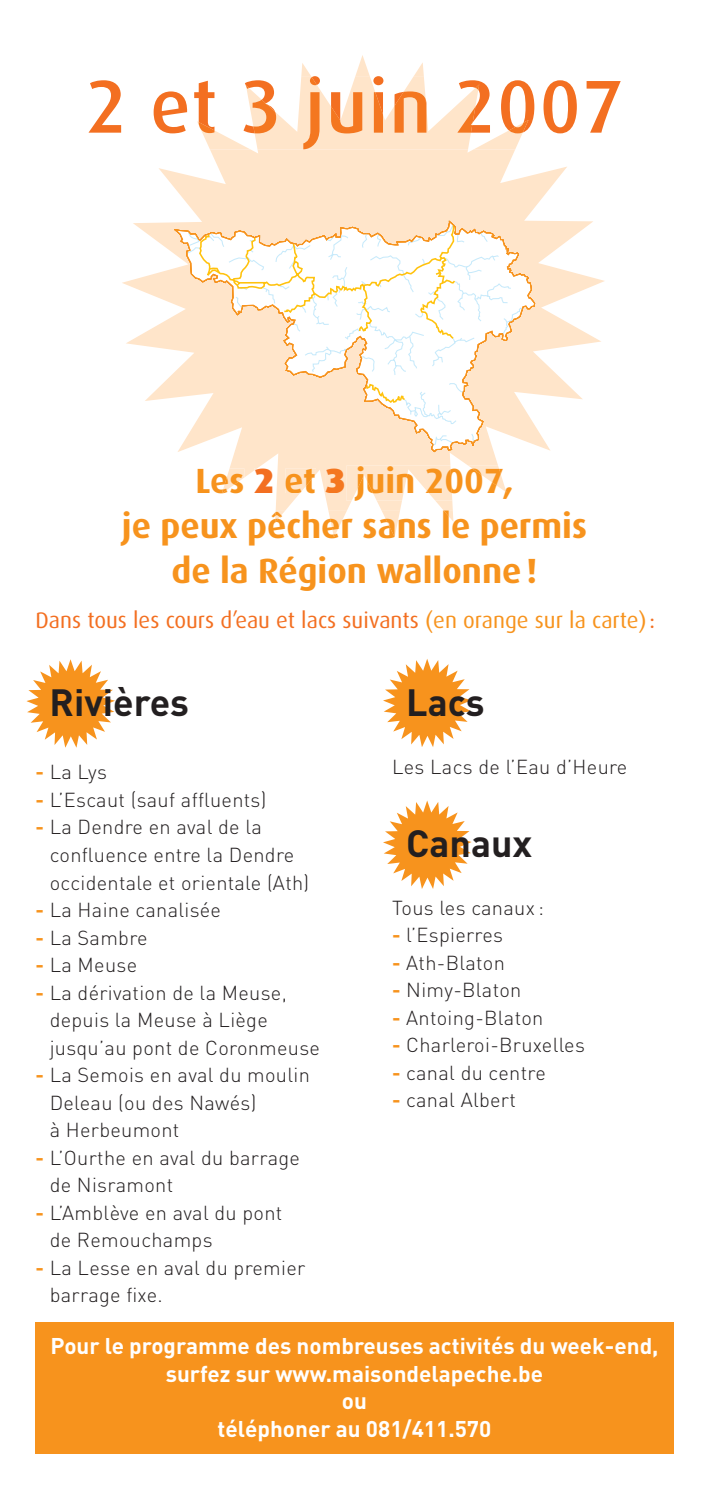
<style>
.page{position:relative;width:709px;height:1489px;background:#fff}
.page>*{position:absolute;margin:0;border:0;box-sizing:border-box;transform-origin:0 0}
.t1{font:500 75px "Dax";letter-spacing:.02em;color:#f47720}
.t2{font:700 37.5px "DIN";color:#231f20}
.t3{font:700 35px/45px "Dax";color:#f7931d;text-align:center}
.t4{font:700 22.5px/27.5px "DIN";color:#fff;text-align:center}
.t5{font:22.5px "Dax";color:#f36f21}
.t6{font:300 20px/27.5px "DIN";letter-spacing:.015em;color:#231f20}
.s1{color:#f36f21}
.s2{font-weight:900;color:#f47720}
.s3{color:#f7931d}
.s4{font-weight:700;color:#f7931d}
</style>
<div class="page">
<svg style="left:122px;top:55px;width:483px;height:455px"></svg>
<svg style="left:197px;top:76px;width:331px;height:73px"></svg>
<svg style="left:222px;top:468px;width:22px;height:25px"></svg>
<svg style="left:285px;top:468px;width:31px;height:25px"></svg>
<div style="left:326px;top:468px;width:18px;height:25px;background:#ffe5ca"></div>
<svg style="left:346px;top:466px;width:160px;height:34px;fill:#ffe5ca"></svg>
<svg style="left:275px;top:510px;width:178px;height:27px"></svg>
<div style="left:186px;top:207px;width:337px;height:14px;background:#ffe5ca"></div>
<svg style="left:174px;top:221px;width:361px;height:231px"></svg>
<svg style="left:26px;top:659px;width:89px;height:88px"></svg>
<svg style="left:383px;top:659px;width:88px;height:88px"></svg>
<svg style="left:383px;top:800px;width:88px;height:89px"></svg>
<div style="left:35px;top:1321px;width:638px;height:132px;background:#f7931d"></div>
<h1 class="t1" style="left:86px;top:70px;width:538px"><span class="s1">2 e</span>t 3 juin 20<span class="s1">07</span></h1>
<h3 class="t3" style="left:122px;top:459px;width:466px">Les <span class="s2">2</span> et <span class="s2">3</span> juin 2007,<br>je peux pêcher sans le permis de la Région wallonne !</h3>
<p class="t5" style="left:35px;top:609px;width:621px">Dans tous les cours d’eau et lacs suivants <span class="s3">(en orange sur la carte)</span> :</p>
<h2 class="t2" style="left:50px;top:689px;width:141px">Rivières</h2>
<p class="t6" style="left:35px;top:760px;width:73px"><span class="s4">-</span> La Lys</p>
<p class="t6" style="left:35px;top:788px;width:232px"><span class="s4">-</span> L’Escaut (sauf affluents)</p>
<p class="t6" style="left:50px;top:815px;width:261px;text-indent:-14px"><span class="s4">-</span> La Dendre en aval de la confluence entre la Dendre occidentale et orientale (Ath)</p>
<p class="t6" style="left:35px;top:898px;width:187px"><span class="s4">-</span> La Haine canalisée</p>
<p class="t6" style="left:35px;top:925px;width:114px"><span class="s4">-</span> La Sambre</p>
<p class="t6" style="left:35px;top:953px;width:103px"><span class="s4">-</span> La Meuse</p>
<p class="t6" style="left:50px;top:980px;width:272px;text-indent:-14px"><span class="s4">-</span> La dérivation de la Meuse, depuis la Meuse à Liège jusqu’au pont de Coronmeuse</p>
<p class="t6" style="left:50px;top:1063px;width:262px;text-indent:-14px"><span class="s4">-</span> La Semois en aval du moulin<br>Deleau (ou des Nawés)<br>à Herbeumont</p>
<p class="t6" style="left:50px;top:1145px;width:252px;text-indent:-14px"><span class="s4">-</span> L’Ourthe en aval du barrage de Nisramont</p>
<p class="t6" style="left:50px;top:1200px;width:234px;text-indent:-14px"><span class="s4">-</span> L’Amblève en aval du pont de Remouchamps</p>
<p class="t6" style="left:50px;top:1255px;width:257px;text-indent:-14px"><span class="s4">-</span> La Lesse en aval du premier barrage fixe.</p>
<h2 class="t2" style="left:406px;top:688px;width:80px">Lacs</h2>
<p class="t6" style="left:392px;top:755px;width:237px">Les Lacs de l’Eau d’Heure</p>
<h2 class="t2" style="left:406px;top:830px;width:128px">Canaux</h2>
<p class="t6" style="left:392px;top:896px;width:153px">Tous les canaux :</p>
<p class="t6" style="left:392px;top:923px;width:112px"><span class="s4">-</span> l’Espierres</p>
<p class="t6" style="left:392px;top:951px;width:114px"><span class="s4">-</span> Ath-Blaton</p>
<p class="t6" style="left:392px;top:978px;width:131px"><span class="s4">-</span> Nimy-Blaton</p>
<p class="t6" style="left:392px;top:1006px;width:153px"><span class="s4">-</span> Antoing-Blaton</p>
<p class="t6" style="left:392px;top:1033px;width:194px"><span class="s4">-</span> Charleroi-Bruxelles</p>
<p class="t6" style="left:392px;top:1061px;width:155px"><span class="s4">-</span> canal du centre</p>
<p class="t6" style="left:392px;top:1088px;width:125px"><span class="s4">-</span> canal Albert</p>
<p class="t4" style="left:50px;top:1334px;width:609px">Pour le programme des nombreuses activités du week-end, surfez sur www.maisondelapeche.be<br>ou<br>téléphoner au 081/411.570</p>
</div>
